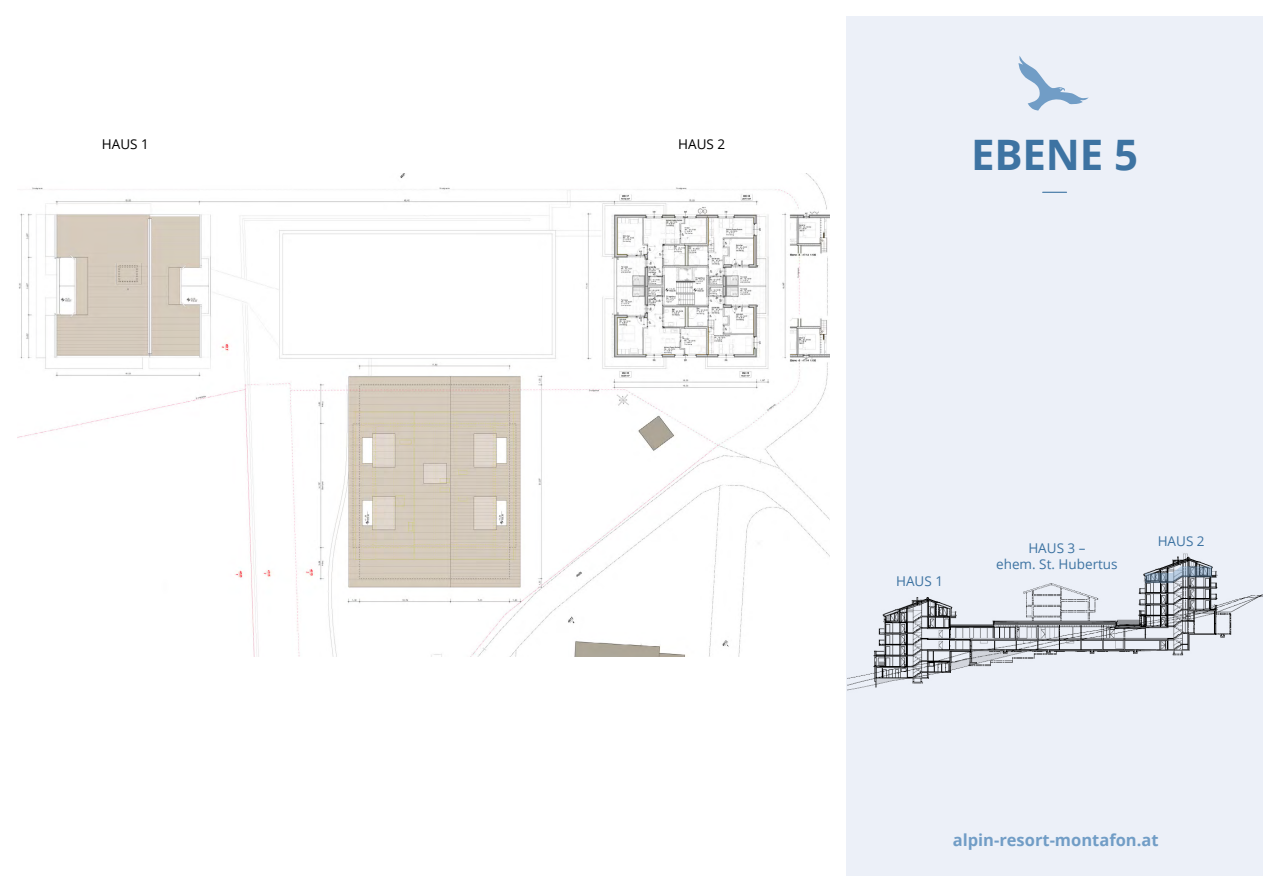
<style>
.page{position:relative;width:1263px;height:893px;background:#fff}
.page>*{position:absolute;margin:0;border:0;box-sizing:border-box;transform-origin:0 0}
.t1{font:700 42px "Open Sans";letter-spacing:-.005em;color:#3d73a2}
.t2{font:700 16.5px "Open Sans";color:#719dc6}
.t3{font:13.5px/16.2px "Open Sans";color:#3d73a2;text-align:center}
.t4{font:13.5px "Open Sans";color:#000}
</style>
<div class="page">
<div style="left:846px;top:17px;width:417px;height:859px;background:#ecf0f8"></div>
<svg style="left:1018px;top:56px;width:70px;height:55px"></svg>
<svg style="left:1043px;top:192px;width:23px;height:1px"></svg>
<img style="left:847px;top:553px;width:416px;height:138px">
<svg style="left:1145px;top:566px;width:67px;height:17px"></svg>
<img style="left:17px;top:173px;width:812px;height:483px">
<p class="t4" style="left:102px;top:134px;width:48px">HAUS 1</p>
<p class="t4" style="left:678px;top:134px;width:48px">HAUS 2</p>
<h1 class="t1" style="left:971px;top:125px;width:169px">EBENE 5</h1>
<p class="t3" style="left:896px;top:572px;width:48px">HAUS 1</p>
<p class="t3" style="left:996px;top:539px;width:123px">HAUS 3 –<br>ehem. St. Hubertus</p>
<p class="t3" style="left:1158px;top:533px;width:48px">HAUS 2</p>
<p class="t2" style="left:953px;top:828px;width:207px">alpin-resort-montafon.at</p>
</div>
